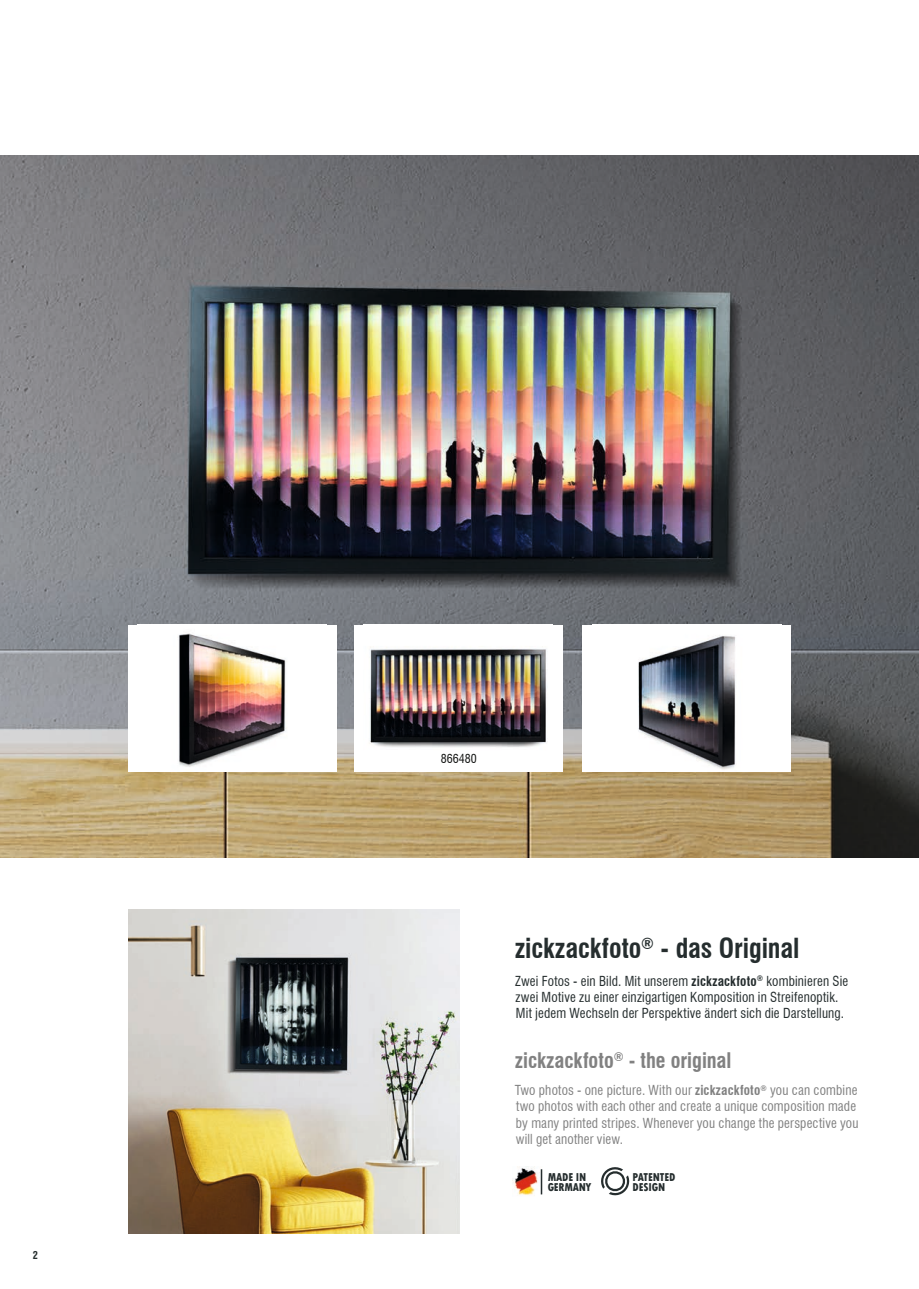
<style>
.page{position:relative;width:919px;height:1289px;background:#fff}
.page>*{position:absolute;margin:0;border:0;box-sizing:border-box;transform-origin:0 0}
.t1{font:700 condensed 27px "Swiss 721 BT";letter-spacing:-.005em;color:#252d2e}
.t2{font:700 condensed 21px "Swiss 721 BT";color:#818181}
.t3{font:condensed 13.5px/16.2px "Swiss 721 BT";letter-spacing:.015em;color:#818181}
.t4{font:condensed 13.5px/16.2px "Swiss 721 BT";letter-spacing:.015em;color:#252d2e}
.t5{font:800 condensed 12px/10.5px "Tw Cen";letter-spacing:-.01em;color:#252d2e}
.t6{font:condensed 12px "Swiss 721 BT";color:#131413}
.t7{font:700 condensed 10.5px "Swiss 721 BT";color:#252d2e}
.s1{font-weight:700}
</style>
<div class="page">
<img style="left:0;top:155px;width:918px;height:702px">
<img style="left:128px;top:909px;width:331px;height:324px">
<div style="left:128px;top:624px;width:208px;height:147px;background:#fff"></div>
<img style="left:178px;top:633px;width:109px;height:134px">
<div style="left:354px;top:624px;width:209px;height:147px;background:#fff"></div>
<img style="left:370px;top:647px;width:176px;height:100px">
<div style="left:582px;top:624px;width:208px;height:147px;background:#fff"></div>
<img style="left:638px;top:635px;width:98px;height:135px">
<img style="left:512px;top:1166px;width:30px;height:29px">
<hr style="left:540px;top:1169px;width:2px;height:25px;background:#252d2e">
<svg style="left:601px;top:1167px;width:29px;height:29px"></svg>
<p class="t7" style="left:33px;top:1248px;width:7px">2</p>
<p class="t6" style="left:441px;top:751px;width:37px">866480</p>
<h1 class="t1" style="left:515px;top:932px;width:286px">zickzackfoto<sup>®</sup> - das Original</h1>
<p class="t4" style="left:515px;top:972px;width:334px">Zwei Fotos - ein Bild. Mit unserem <span class="s1">zickzackfoto</span><sup>®</sup> kombinieren Sie zwei Motive zu einer einzigartigen Komposition in Streifenoptik.<br>Mit jedem Wechseln der Perspektive ändert sich die Darstellung.</p>
<h2 class="t2" style="left:515px;top:1047px;width:217px">zickzackfoto<sup>®</sup> - the original</h2>
<p class="t3" style="left:514px;top:1082px;width:345px">Two photos - one picture. With our <span class="s1">zickzackfoto</span><sup>®</sup> you can combine two photos with each other and create a unique composition made by many printed stripes. Whenever you change the perspective you will get another view.</p>
<p class="t5" style="left:547px;top:1171px;width:45px">MADE IN<br>GERMANY</p>
<p class="t5" style="left:632px;top:1171px;width:44px">PATENTED<br>DESIGN</p>
</div>
